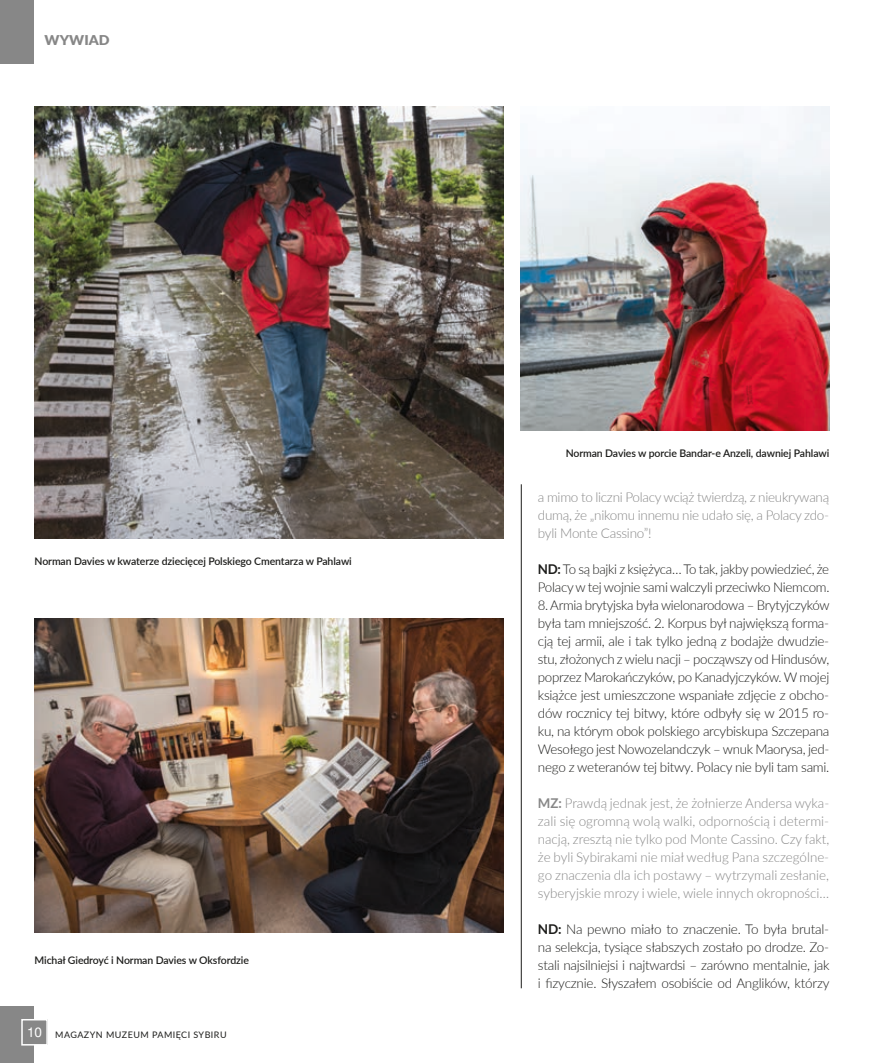
<style>
.page{position:relative;width:893px;height:1063px;background:#fff}
.page>*{position:absolute;margin:0;border:0;box-sizing:border-box;transform-origin:0 0}
.t1{font:300 13.5px/18px "Lato";letter-spacing:-.02em;color:#1d1d1b;text-align:justify}
.t2{font:300 13.5px/18px "Lato";letter-spacing:-.02em;color:#878787;text-align:justify}
.t3{font:900 13.5px "Lato";color:#878787;scale:1.05 1}
.t4{font:600 10.5px "Lato";letter-spacing:-.01em;color:#1d1d1b}
.t5{font:9px "Lato";letter-spacing:.05em;color:#1d1d1b}
.s1{font-family:"Switzer EFN";font-size:13.5px;color:#fff}
.s2{font-weight:700}
</style>
<div class="page">
<div style="left:0;top:1006px;width:34px;height:57px;background:#878787"></div>
<div style="left:22px;top:1020px;width:25px;height:25px;background:#878787"></div>
<div style="left:21px;top:1019px;width:27px;height:27px;border:2px solid #fff"></div>
<div style="left:0;top:0;width:34px;height:64px;background:#878787"></div>
<hr style="left:521px;top:484px;width:1px;height:504px;background:#1d1d1b">
<img style="left:34px;top:106px;width:470px;height:432px">
<img style="left:521px;top:106px;width:308px;height:324px">
<img style="left:34px;top:619px;width:470px;height:313px">
<p class="t3" style="left:45px;top:32px;width:63px">WYWIAD</p>
<p class="t4" style="left:35px;top:554px;width:319px">Norman Davies w kwaterze dziecięcej Polskiego Cmentarza w Pahlawi</p>
<p class="t4" style="left:35px;top:954px;width:216px">Michał Giedroyć i Norman Davies w Oksfordzie</p>
<p class="t5" style="left:27px;top:1029px;width:201px"><span class="s1">10</span> MAGAZYN MUZEUM PAMIĘCI SYBIRU</p>
<p class="t4" style="left:566px;top:446px;width:265px">Norman Davies w porcie Bandar-e Anzeli, dawniej Pahlawi</p>
<p class="t2" style="left:538px;top:488px;width:293px">a mimo to liczni Polacy wciąż twierdzą, z nieukrywaną dumą, że „nikomu innemu nie udało się, a Polacy zdo&shy;byli Monte Cassino”!</p>
<p class="t1" style="left:538px;top:560px;width:293px"><span class="s2">ND:</span> To są bajki z księżyca… To tak, jakby powiedzieć, że<br>Polacy w tej wojnie sami walczyli przeciwko Niemcom.</p>
<p class="t1" style="left:538px;top:596px;width:293px">8. Armia brytyjska była wielonarodowa – Brytyjczyków była tam mniejszość. 2. Korpus był największą forma&shy;cją tej armii, ale i tak tylko jedną z bodajże dwudzie&shy;stu, złożonych z wielu nacji – począwszy od Hindusów, poprzez Marokańczyków, po Kanadyjczyków. W mojej książce jest umieszczone wspaniałe zdjęcie z obcho&shy;dów rocznicy tej bitwy, które odbyły się w 2015 ro&shy;ku, na którym obok polskiego arcybiskupa Szczepana Wesołego jest Nowozelandczyk – wnuk Maorysa, jed&shy;nego z weteranów tej bitwy. Polacy nie byli tam sami.</p>
<p class="t2" style="left:538px;top:794px;width:293px"><span class="s2">MZ:</span> Prawdą jednak jest, że żołnierze Andersa wyka&shy;zali się ogromną wolą walki, odpornością i determi&shy;nacją, zresztą nie tylko pod Monte Cassino. Czy fakt, że byli Sybirakami nie miał według Pana szczególne&shy;go znaczenia dla ich postawy – wytrzymali zesłanie, syberyjskie mrozy i wiele, wiele innych okropności…</p>
<p class="t1" style="left:538px;top:920px;width:293px"><span class="s2">ND:</span> Na pewno miało to znaczenie. To była brutal&shy;na selekcja, tysiące słabszych zostało po drodze. Zo&shy;stali najsilniejsi i najtwardsi – zarówno mentalnie, jak i fizycznie. Słyszałem osobiście od Anglików, którzy</p>
</div>
